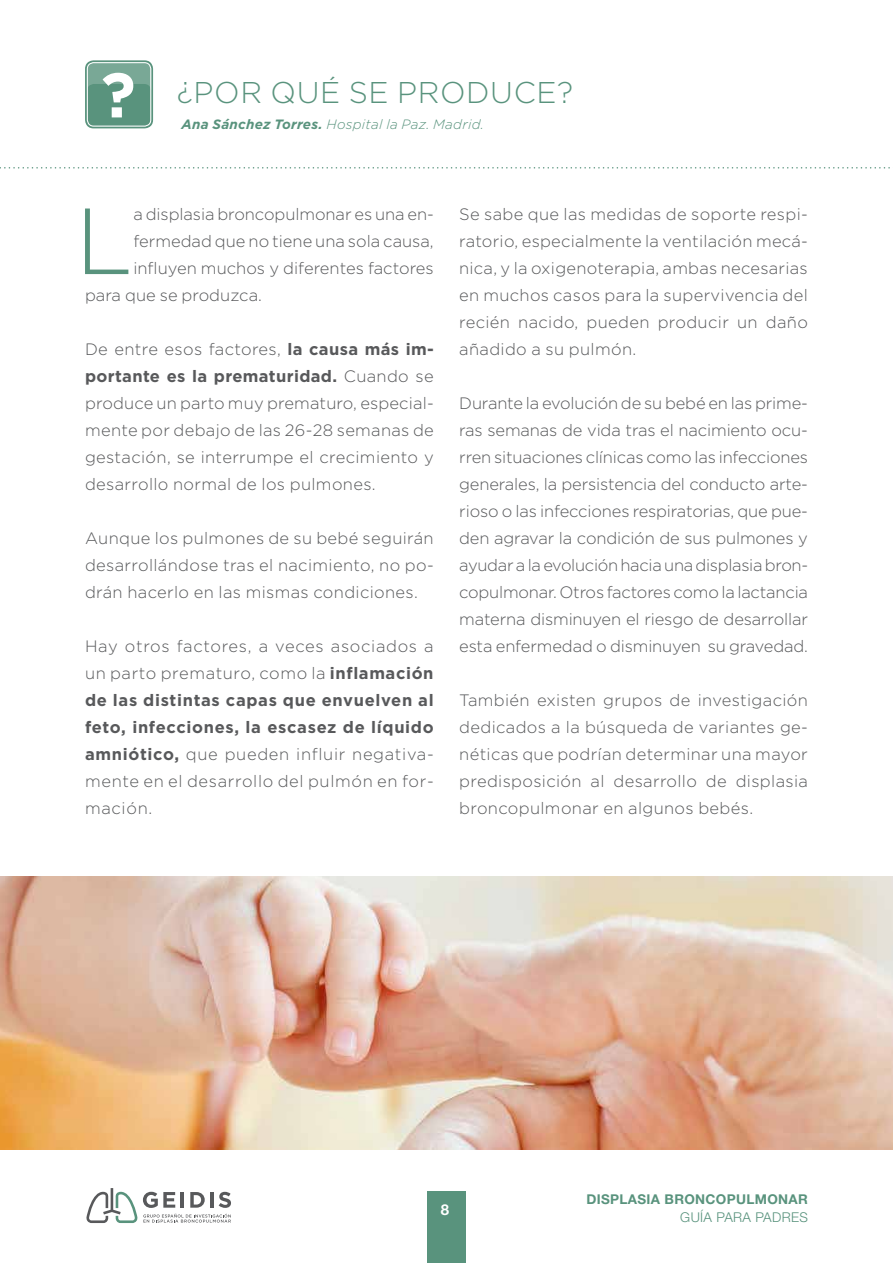
<style>
.page{position:relative;width:893px;height:1263px;background:#fff}
.page>*{position:absolute;margin:0;border:0;box-sizing:border-box;transform-origin:0 0}
.t1{font:300 93.6px "Gotham";color:#59937d}
.t2{font:300 30px "Gotham";letter-spacing:.02em;color:#59937d}
.t3{font:300 16.5px/27px "Gotham";letter-spacing:.02em;color:#58595b;text-align:justify}
.t4{font:300 16.5px "Gotham";color:#58595b}
.t5{font:300 16.5px "Gotham";letter-spacing:-.005em;color:#58595b}
.t6{font:700 15px "Helvetica Neue LT Std";color:#fff}
.t7{font:italic 300 13.5px "Gotham";letter-spacing:.02em;color:#59937d}
.t8{font:700 13.5px "Helvetica Neue LT Std";letter-spacing:.025em;color:#59937d}
.t9{font:300 13.5px "Helvetica Neue LT Std";letter-spacing:.025em;color:#59937d}
.s1{font-weight:700}
</style>
<div class="page">
<div style="left:427px;top:1191px;width:39px;height:72px;background:#59937d"></div>
<svg style="left:86px;top:1188px;width:145px;height:35px"></svg>
<svg style="left:85px;top:60px;width:68px;height:68px"></svg>
<div style="left:87px;top:62px;width:64px;height:65px;border:1px solid #fff;border-radius:6px"></div>
<svg style="left:0;top:167px;width:890px;height:2px"></svg>
<svg style="left:87px;top:62px;width:64px;height:55px;background:#84af9e"></svg>
<img style="left:0;top:876px;width:893px;height:273px">
<h2 class="t2" style="left:177px;top:74px;width:398px">¿POR QUÉ SE PRODUCE?</h2>
<p class="t7" style="left:181px;top:116px;width:304px"><span class="s1">Ana Sánchez Torres.</span> Hospital la Paz. Madrid.</p>
<h1 class="t1" style="left:75px;top:182px;width:59px">L</h1>
<p class="t5" style="left:133px;top:204px;width:302px">a displasia broncopulmonar es una en-</p>
<p class="t4" style="left:133px;top:231px;width:302px">fermedad que no tiene una sola causa,</p>
<p class="t4" style="left:133px;top:258px;width:302px">influyen muchos y diferentes factores</p>
<p class="t4" style="left:85px;top:285px;width:178px">para que se produzca.</p>
<p class="t3" style="left:85px;top:335px;width:350px">De entre esos factores, <span class="s1">la causa más im&shy;portante es la prematuridad.</span> Cuando se produce un parto muy prematuro, especial&shy;mente por debajo de las 26-28 semanas de gestación, se interrumpe el crecimiento y desarrollo normal de los pulmones.</p>
<p class="t3" style="left:85px;top:524px;width:350px">Aunque los pulmones de su bebé seguirán desarrollándose tras el nacimiento, no po&shy;drán hacerlo en las mismas condiciones.</p>
<p class="t3" style="left:85px;top:632px;width:350px">Hay otros factores, a veces asociados a un parto prematuro, como la <span class="s1">inflamación de las distintas capas que envuelven al feto, infecciones, la escasez de líquido amniótico,</span> que pueden influir negativa&shy;mente en el desarrollo del pulmón en for&shy;mación.</p>
<p class="t3" style="left:459px;top:200px;width:350px">Se sabe que las medidas de soporte respi&shy;ratorio, especialmente la ventilación mecá&shy;nica, y la oxigenoterapia, ambas necesarias en muchos casos para la supervivencia del recién nacido, pueden producir un daño añadido a su pulmón.</p>
<p class="t3" style="left:459px;top:389px;width:350px">Durante la evolución de su bebé en las prime&shy;ras semanas de vida tras el nacimiento ocu&shy;rren situaciones clínicas como las infecciones generales, la persistencia del conducto arte&shy;rioso o las infecciones respiratorias, que pue&shy;den agravar la condición de sus pulmones y ayudar a la evolución hacia una displasia bron&shy;copulmonar. Otros factores como la lactancia materna disminuyen el riesgo de desarrollar esta enfermedad o disminuyen su gravedad.</p>
<p class="t3" style="left:459px;top:686px;width:350px">También existen grupos de investigación dedicados a la búsqueda de variantes ge&shy;néticas que podrían determinar una mayor predisposición al desarrollo de displasia broncopulmonar en algunos bebés.</p>
<p class="t6" style="left:441px;top:1200px;width:10px">8</p>
<p class="t8" style="left:586px;top:1190px;width:223px">DISPLASIA BRONCOPULMONAR</p>
<p class="t9" style="left:680px;top:1209px;width:129px">GUÍA PARA PADRES</p>
</div>
